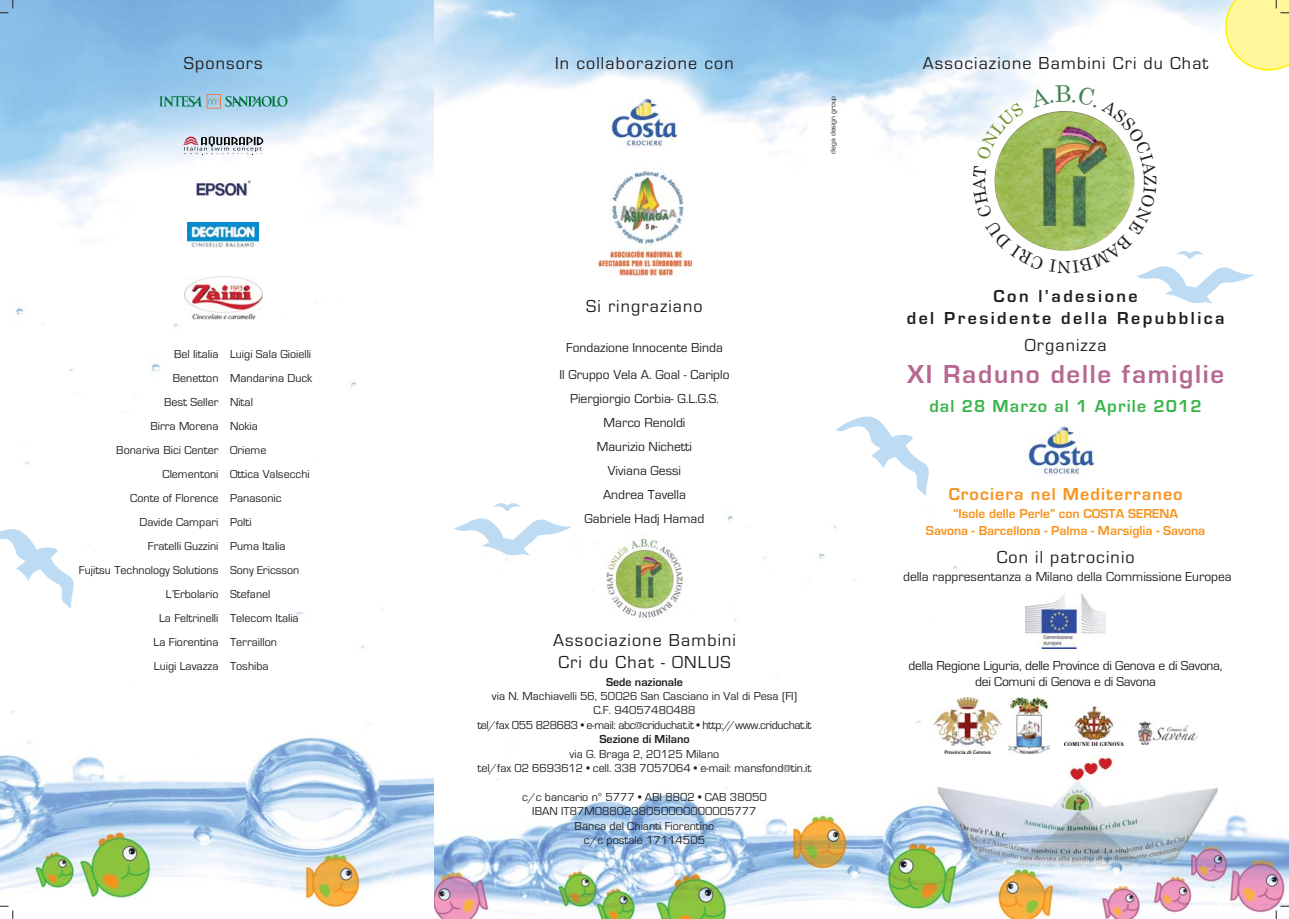
<style>
.page{position:relative;width:1289px;height:919px;background:#fff}
.page>*{position:absolute;margin:0;border:0;box-sizing:border-box;transform-origin:0 0}
.t1{font:700 27px "Eurostile";letter-spacing:.065em;color:#b66892}
.t2{font:18px/21.6px "Eurostile";letter-spacing:.06em;color:#231f20}
.t3{font:700 18px/21.6px "Eurostile";letter-spacing:.14em;color:#231f20;text-align:center}
.t4{font:700 18px "Eurostile";letter-spacing:.065em;color:#39b54a}
.t5{font:700 18px "Eurostile";letter-spacing:.065em;color:#f7931d}
.t6{font:16.8px "Century Schoolbook";color:#231f20}
.t7{font:13.5px/24px "Eurostile";color:#231f20;text-align:center}
.t8{font:13.5px/16.2px "Eurostile";letter-spacing:-.02em;color:#231f20;text-align:center}
.t9{font:700 13.5px/16.2px "Eurostile";color:#f7931d;text-align:center}
.t10{font:12px/24px "Eurostile";color:#231f20;text-align:center}
.t11{font:700 12px "Eurostile";color:#231f20}
.t12{font:7.5px "Eurostile";color:#231f20}
</style>
<div class="page">
<img style="left:0;top:0;width:1288px;height:918px">
<svg style="left:0;top:529px;width:74px;height:79px"></svg>
<svg style="left:0;top:0;width:14px;height:14px"></svg>
<svg style="left:0;top:905px;width:14px;height:13px"></svg>
<svg style="left:1275px;top:905px;width:13px;height:13px"></svg>
<img style="left:600px;top:535px;width:88px;height:88px">
<svg style="left:159px;top:94px;width:128px;height:14px;background:#7fb8be"></svg>
<img style="left:184px;top:276px;width:78px;height:43px">
<img style="left:188px;top:222px;width:71px;height:25px">
<svg style="left:183px;top:136px;width:80px;height:19px"></svg>
<img style="left:197px;top:181px;width:53px;height:14px">
<svg style="left:835px;top:416px;width:93px;height:79px"></svg>
<svg style="left:454px;top:503px;width:118px;height:52px"></svg>
<svg style="left:1225px;top:0;width:63px;height:70px;background:#fdf69e"></svg>
<img style="left:1025px;top:593px;width:80px;height:55px">
<img style="left:1025px;top:425px;width:72px;height:50px">
<img style="left:608px;top:97px;width:72px;height:50px">
<img style="left:598px;top:166px;width:93px;height:110px">
<img style="left:933px;top:697px;width:68px;height:56px">
<img style="left:1008px;top:697px;width:41px;height:56px">
<img style="left:1064px;top:705px;width:59px;height:40px">
<img style="left:1138px;top:720px;width:59px;height:24px">
<svg style="left:972px;top:85px;width:282px;height:218px"></svg>
<h2 class="t2" style="left:184px;top:54px;width:80px">Sponsors</h2>
<p class="t10" style="left:79px;top:343px;width:141px;text-align:right">Bel Iitalia<br>Benetton<br>Best Seller<br>Birra Morena<br>Bonariva Bici Center<br>Clementoni<br>Conte of Florence<br>Davide Campari<br>Fratelli Guzzini<br>Fujitsu Technology Solutions<br>L’Erbolario<br>La Feltrinelli<br>La Fiorentina<br>Luigi Lavazza</p>
<p class="t10" style="left:230px;top:343px;width:84px;text-align:left">Luigi Sala Gioielli<br>Mandarina Duck<br>Nital<br>Nokia<br>Orieme<br>Ottica Valsecchi<br>Panasonic<br>Polti<br>Puma Italia<br>Sony Ericsson<br>Stefanel<br>Telecom Italia<br>Terraillon<br>Toshiba</p>
<h2 class="t2" style="left:555px;top:54px;width:180px">In collaborazione con</h2>
<p class="t12" style="left:830px;top:154px;width:59px;rotate:-90deg">dega design group</p>
<h2 class="t2" style="left:586px;top:296px;width:118px">Si ringraziano</h2>
<p class="t7" style="left:559px;top:335px;width:172px;line-height:27px">Fondazione Innocente Binda<br>Il Gruppo Vela A. Goal - Cariplo</p>
<p class="t7" style="left:570px;top:387px;width:150px">Piergiorgio Corbia- G.L.G.S.<br>Marco Renoldi<br>Maurizio Nichetti<br>Viviana Gessi<br>Andrea Tavella<br>Gabriele Hadj Hamad</p>
<h2 class="t2" style="left:553px;top:631px;width:184px">Associazione Bambini<br>Cri du Chat - ONLUS</h2>
<p class="t11" style="left:606px;top:677px;width:78px">Sede nazionale</p>
<p class="t10" style="left:477px;top:690px;width:336px;line-height:14.4px">via N. Machiavelli 56, 50026 San Casciano in Val di Pesa (FI)<br>C.F. 94057480488<br>tel/fax 055 828683 • e-mail: abc@criduchat.it • http://www.criduchat.it</p>
<p class="t11" style="left:599px;top:735px;width:92px">Sezione di Milano</p>
<p class="t10" style="left:477px;top:747px;width:335px;line-height:14.4px">via G. Braga 2, 20125 Milano<br>tel/fax 02 6693612 • cell. 338 7057064 • e-mail: mansfond@tin.it</p>
<p class="t10" style="left:522px;top:790px;width:246px;line-height:14.4px">c/c bancario n° 5777 • ABI 8802 • CAB 38050<br>IBAN IT87M0880238050000000005777<br>Banca del Chianti Fiorentino<br>c/c postale 17114505</p>
<h2 class="t2" style="left:922px;top:54px;width:287px">Associazione Bambini Cri du Chat</h2>
<h3 class="t6" style="left:1071px;top:276px;width:15px;rotate:-180deg">N</h3>
<h2 class="t3" style="left:906px;top:287px;width:319px">Con l’adesione<br>del Presidente della Repubblica</h2>
<h2 class="t2" style="left:1024px;top:336px;width:83px">Organizza</h2>
<h1 class="t1" style="left:907px;top:365px;width:319px">XI Raduno delle famiglie</h1>
<h2 class="t4" style="left:929px;top:400px;width:274px">dal 28 Marzo al 1 Aprile 2012</h2>
<h2 class="t5" style="left:948px;top:488px;width:235px">Crociera nel Mediterraneo</h2>
<p class="t9" style="left:926px;top:507px;width:281px">“Isole delle Perle” con COSTA SERENA<br>Savona - Barcellona - Palma - Marsiglia - Savona</p>
<h2 class="t2" style="left:996px;top:547px;width:139px">Con il patrocinio</h2>
<p class="t7" style="left:903px;top:566px;width:330px">della rappresentanza a Milano della Commissione Europea</p>
<p class="t8" style="left:908px;top:658px;width:315px">della Regione Liguria, delle Province di Genova e di Savona, dei Comuni di Genova e di Savona</p>
</div>
